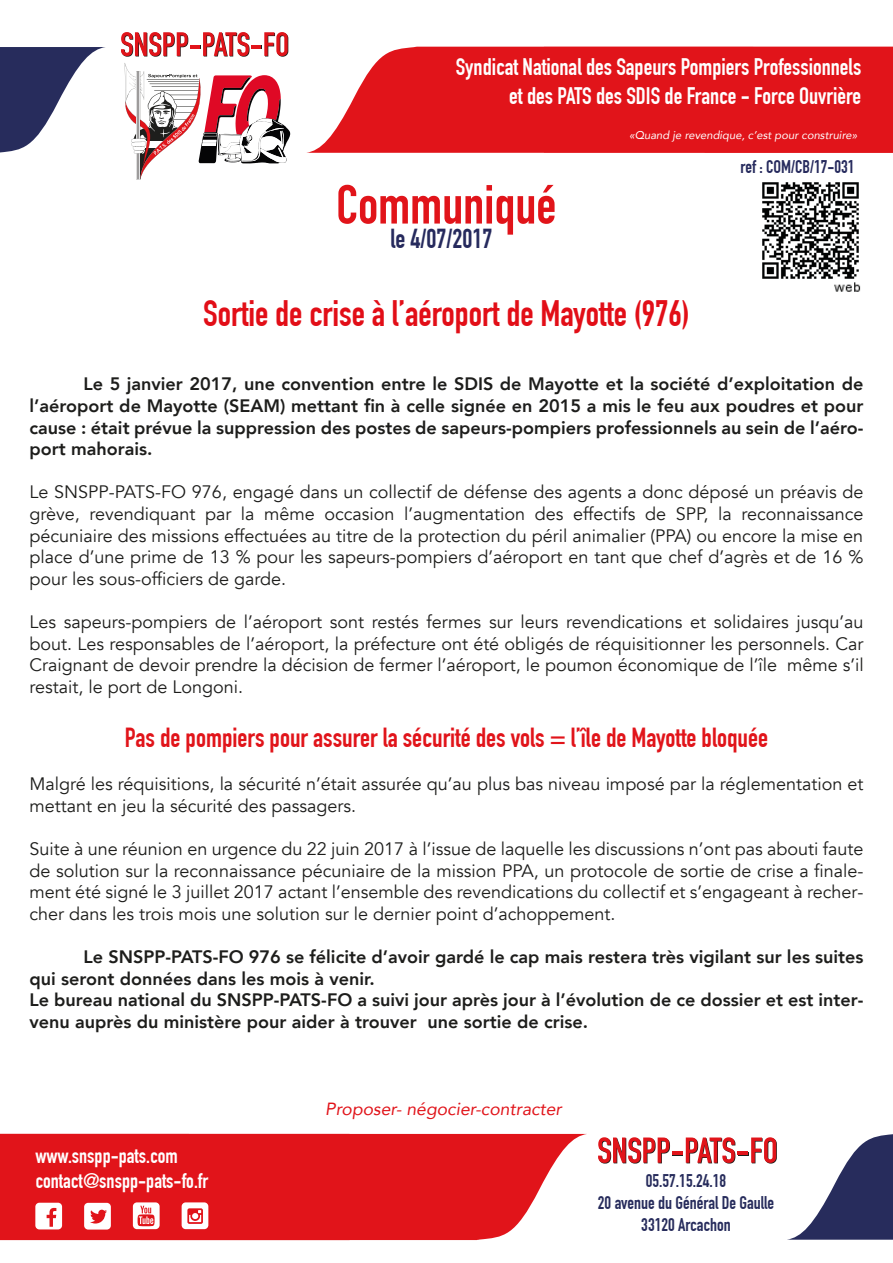
<style>
.page{position:relative;width:893px;height:1263px;background:#fff}
.page>*{position:absolute;margin:0;border:0;box-sizing:border-box;transform-origin:0 0}
.t1{font:700 36px "DIN Condensed";color:#e20e17}
.t2{font:700 27px "DIN Condensed";color:#e1141a}
.t3{font:700 26.85px "DIN Condensed";color:#262a5d}
.t4{font:700 23.4px/28px "DIN Condensed";color:#fff;text-align:right}
.t5{font:700 20.85px/24.9px "DIN Condensed";color:#fff}
.t6{font:18px/21.6px "Avenir";color:#1d1d1b;text-align:justify}
.t7{font:800 18px/21.6px "Avenir";color:#1d1d1b;text-align:justify}
.t8{font:700 18px/21.6px "DIN Condensed";color:#272c5c;text-align:center}
.t9{font:700 18px "DIN Condensed";color:#262a5d}
.t10{font:italic 17.55px "Avenir";color:#e1141a}
.t11{font:italic 11.25px "Avenir";color:#fff}
</style>
<div class="page">
<img style="left:762px;top:182px;width:99px;height:110px">
<svg style="left:338px;top:185px;width:217px;height:50px"></svg>
<hr style="left:136px;top:71px;width:4px;height:109px;background:#d2d2d1">
<svg style="left:121px;top:32px;width:167px;height:25px"></svg>
<svg style="left:125px;top:63px;width:165px;height:116px"></svg>
<svg style="left:306px;top:47px;width:587px;height:106px;fill:#e1141a"></svg>
<svg style="left:0;top:47px;width:105px;height:106px"></svg>
<svg style="left:598px;top:1137px;width:179px;height:26px"></svg>
<svg style="left:0;top:1134px;width:587px;height:106px;fill:#e1141a"></svg>
<svg style="left:787px;top:1134px;width:106px;height:106px"></svg>
<div style="left:35px;top:1203px;width:27px;height:26px;background:#fff;border-radius:4px"></div>
<div style="left:133px;top:1202px;width:27px;height:27px;background:#fff;border-radius:4px"></div>
<div style="left:84px;top:1203px;width:27px;height:26px;background:#fff;border-radius:4px"></div>
<div style="left:182px;top:1202px;width:26px;height:27px;background:#fff;border-radius:4px"></div>
<svg style="left:47px;top:1208px;width:9px;height:19px"></svg>
<svg style="left:138px;top:1206px;width:17px;height:20px"></svg>
<svg style="left:90px;top:1210px;width:17px;height:13px"></svg>
<svg style="left:187px;top:1208px;width:16px;height:16px"></svg>
<p class="t4" style="left:456px;top:53px;width:407px">Syndicat National des Sapeurs Pompiers Professionnels et des PATS des SDIS de France - Force Ouvrière</p>
<p class="t11" style="left:629px;top:129px;width:230px">«Quand je revendique, c’est pour construire»</p>
<h3 class="t3" style="left:391px;top:223px;width:103px">le 4/07/2017</h3>
<h1 class="t1" style="left:203px;top:292px;width:488px">Sortie de crise à l’aéroport de Mayotte (976)</h1>
<p class="t9" style="left:740px;top:156px;width:116px">ref : COM/CB/17-031</p>
<p class="t7" style="left:29px;top:373px;width:836px;text-indent:54px">Le 5 janvier 2017, une convention entre le SDIS de Mayotte et la société d’exploitation de l’aéroport de Mayotte (SEAM) mettant fin à celle signée en 2015 a mis le feu aux poudres et pour cause : était prévue la suppression des postes de sapeurs-pompiers professionnels au sein de l’aéro&shy;port mahorais.</p>
<p class="t6" style="left:29px;top:482px;width:836px">Le SNSPP-PATS-FO 976, engagé dans un collectif de défense des agents a donc déposé un préavis de grève, revendiquant par la même occasion l’augmentation des effectifs de SPP, la reconnaissance pécuniaire des missions effectuées au titre de la protection du péril animalier (PPA) ou encore la mise en place d’une prime de 13 % pour les sapeurs-pompiers d’aéroport en tant que chef d’agrès et de 16 % pour les sous-officiers de garde.</p>
<p class="t6" style="left:29px;top:611px;width:836px">Les sapeurs-pompiers de l’aéroport sont restés fermes sur leurs revendications et solidaires jusqu’au bout. Les responsables de l’aéroport, la préfecture ont été obligés de réquisitionner les personnels. Car Craignant de devoir prendre la décision de fermer l’aéroport, le poumon économique de l’île même s’il restait, le port de Longoni.</p>
<h2 class="t2" style="left:125px;top:722px;width:645px">Pas de pompiers pour assurer la sécurité des vols = l’île de Mayotte bloquée</h2>
<p class="t6" style="left:29px;top:773px;width:836px">Malgré les réquisitions, la sécurité n’était assurée qu’au plus bas niveau imposé par la réglementation et mettant en jeu la sécurité des passagers.</p>
<p class="t6" style="left:29px;top:838px;width:836px">Suite à une réunion en urgence du 22 juin 2017 à l’issue de laquelle les discussions n’ont pas abouti faute de solution sur la reconnaissance pécuniaire de la mission PPA, un protocole de sortie de crise a finale&shy;ment été signé le 3 juillet 2017 actant l’ensemble des revendications du collectif et s’engageant à recher&shy;cher dans les trois mois une solution sur le dernier point d’achoppement.</p>
<p class="t7" style="left:29px;top:946px;width:836px;text-align:left;text-indent:54px">Le SNSPP-PATS-FO 976 se félicite d’avoir gardé le cap mais restera très vigilant sur les suites qui seront données dans les mois à venir.<br>Le bureau national du SNSPP-PATS-FO a suivi jour après jour à l’évolution de ce dossier et est inter&shy;venu auprès du ministère pour aider à trouver une sortie de crise.</p>
<p class="t5" style="left:35px;top:1143px;width:174px">www.snspp-pats.com contact@snspp-pats-fo.fr</p>
<p class="t10" style="left:325px;top:1098px;width:238px">Proposer- négocier-contracter</p>
<p class="t8" style="left:598px;top:1170px;width:178px">05.57.15.24.18<br>20 avenue du Général De Gaulle<br>33120 Arcachon</p>
</div>
